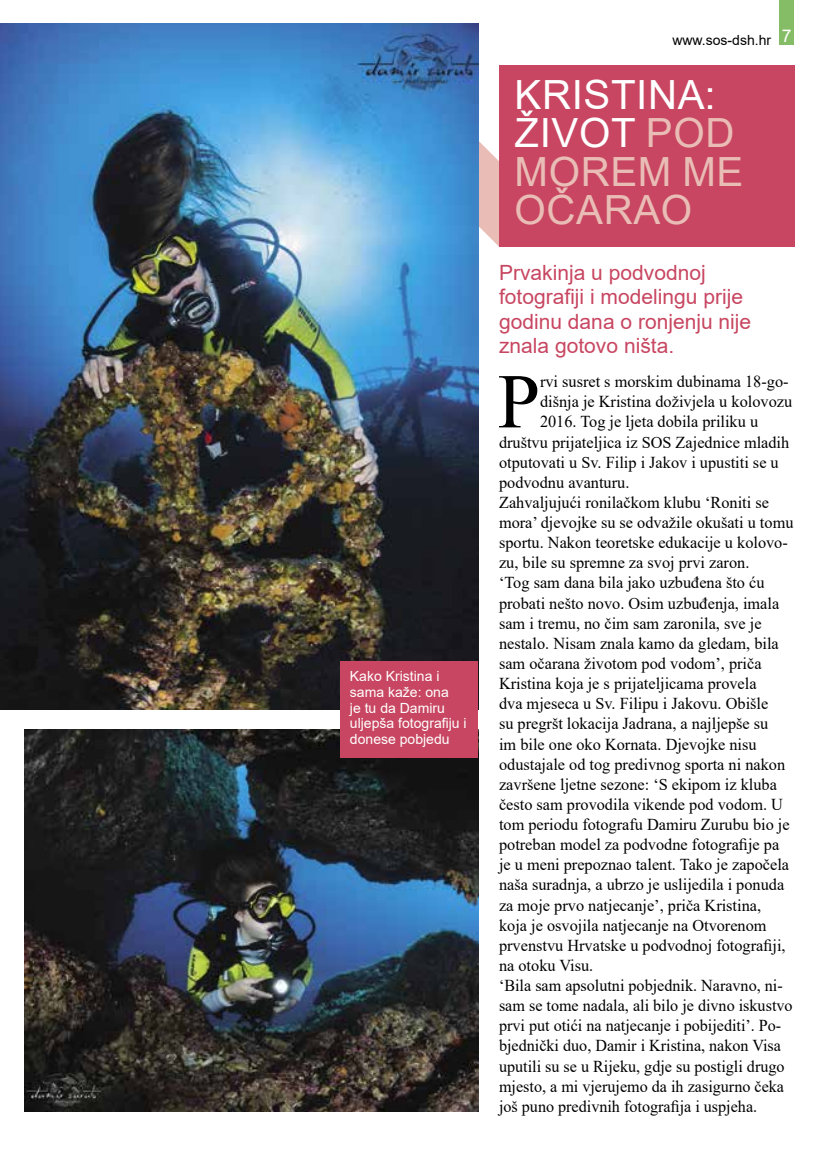
<style>
.page{position:relative;width:819px;height:1166px;background:#fff}
.page>*{position:absolute;margin:0;border:0;box-sizing:border-box;transform-origin:0 0}
.t1{font:77.35px "Times New Roman";color:#000}
.t2{font:40.25px/38.5px "Arial";letter-spacing:.015em;color:#e9bdb6}
.t3{font:21px/24.5px "Arial";color:#c84661}
.t4{font:16.62px "Times New Roman";color:#000}
.t5{font:14px/15.8px "Arial";color:#fff}
.t6{font:14px "Arial";color:#000}
.s1{color:#fff}
</style>
<div class="page">
<svg style="left:478px;top:103px;width:21px;height:143px"></svg>
<div style="left:779px;top:0;width:15px;height:45px;background:#85bd66"></div>
<div style="left:499px;top:65px;width:295px;height:182px;background:#c84661"></div>
<img style="left:0;top:24px;width:478px;height:685px">
<img style="left:25px;top:729px;width:453px;height:383px">
<div style="left:341px;top:661px;width:137px;height:97px;background:#c84661"></div>
<p class="t5" style="left:350px;top:668px;width:118px">Kako Kristina i sama kaže: ona<br>je tu da Damiru uljepša fotografiju i donese pobjedu</p>
<p class="t6" style="left:672px;top:30px;width:121px">www.sos-dsh.hr <sup>7</sup></p>
<h2 class="t2" style="left:514px;top:75px;width:230px"><span class="s1">KRISTINA:<br>ŽIVOT</span> POD<br>MOREM ME<br>OČARAO</h2>
<p class="t3" style="left:499px;top:260px;width:254px">Prvakinja u podvodnoj fotografiji i modelingu prije godinu dana o ronjenju nije znala gotovo ništa.</p>
<h1 class="t1" style="left:497px;top:347px;width:44px">P</h1>
<p class="t4" style="left:540px;top:370px;width:250px">rvi susret s morskim dubinama 18-go-</p>
<p class="t4" style="left:540px;top:390px;width:254px">dišnja je Kristina doživjela u kolovozu</p>
<p class="t4" style="left:540px;top:410px;width:220px">2016. Tog je ljeta dobila priliku u</p>
<p class="t4" style="left:499px;top:430px;width:292px">društvu prijateljica iz SOS Zajednice mladih</p>
<p class="t4" style="left:499px;top:450px;width:281px">otputovati u Sv. Filip i Jakov i upustiti se u</p>
<p class="t4" style="left:499px;top:470px;width:132px">podvodnu avanturu.</p>
<p class="t4" style="left:499px;top:491px;width:271px">Zahvaljujući ronilačkom klubu ‘Roniti se</p>
<p class="t4" style="left:499px;top:511px;width:296px">mora’ djevojke su se odvažile okušati u tomu</p>
<p class="t4" style="left:499px;top:531px;width:290px">sportu. Nakon teoretske edukacije u kolovo-</p>
<p class="t4" style="left:499px;top:551px;width:252px">zu, bile su spremne za svoj prvi zaron.</p>
<p class="t4" style="left:499px;top:571px;width:267px">‘Tog sam dana bila jako uzbuđena što ću</p>
<p class="t4" style="left:499px;top:591px;width:282px">probati nešto novo. Osim uzbuđenja, imala</p>
<p class="t4" style="left:499px;top:611px;width:264px">sam i tremu, no čim sam zaronila, sve je</p>
<p class="t4" style="left:499px;top:631px;width:281px">nestalo. Nisam znala kamo da gledam, bila</p>
<p class="t4" style="left:499px;top:652px;width:264px">sam očarana životom pod vodom’, priča</p>
<p class="t4" style="left:499px;top:672px;width:259px">Kristina koja je s prijateljicama provela</p>
<p class="t4" style="left:499px;top:692px;width:271px">dva mjeseca u Sv. Filipu i Jakovu. Obišle</p>
<p class="t4" style="left:499px;top:712px;width:271px">su pregršt lokacija Jadrana, a najljepše su</p>
<p class="t4" style="left:499px;top:732px;width:259px">im bile one oko Kornata. Djevojke nisu</p>
<p class="t4" style="left:499px;top:752px;width:287px">odustajale od tog predivnog sporta ni nakon</p>
<p class="t4" style="left:499px;top:772px;width:279px">završene ljetne sezone: ‘S ekipom iz kluba</p>
<p class="t4" style="left:499px;top:792px;width:285px">često sam provodila vikende pod vodom. U</p>
<p class="t4" style="left:499px;top:813px;width:292px">tom periodu fotografu Damiru Zurubu bio je</p>
<p class="t4" style="left:499px;top:833px;width:282px">potreban model za podvodne fotografije pa</p>
<p class="t4" style="left:499px;top:853px;width:291px">je u meni prepoznao talent. Tako je započela</p>
<p class="t4" style="left:499px;top:873px;width:287px">naša suradnja, a ubrzo je uslijedila i ponuda</p>
<p class="t4" style="left:499px;top:893px;width:263px">za moje prvo natjecanje’, priča Kristina,</p>
<p class="t4" style="left:499px;top:913px;width:269px">koja je osvojila natjecanje na Otvorenom</p>
<p class="t4" style="left:499px;top:933px;width:288px">prvenstvu Hrvatske u podvodnoj fotografiji,</p>
<p class="t4" style="left:499px;top:954px;width:96px">na otoku Visu.</p>
<p class="t4" style="left:499px;top:974px;width:285px">‘Bila sam apsolutni pobjednik. Naravno, ni-</p>
<p class="t4" style="left:499px;top:994px;width:295px">sam se tome nadala, ali bilo je divno iskustvo</p>
<p class="t4" style="left:499px;top:1014px;width:284px">prvi put otići na natjecanje i pobijediti’. Po-</p>
<p class="t4" style="left:499px;top:1034px;width:283px">bjednički duo, Damir i Kristina, nakon Visa</p>
<p class="t4" style="left:499px;top:1054px;width:287px">uputili su se u Rijeku, gdje su postigli drugo</p>
<p class="t4" style="left:499px;top:1074px;width:286px">mjesto, a mi vjerujemo da ih zasigurno čeka</p>
<p class="t4" style="left:499px;top:1094px;width:260px">još puno predivnih fotografija i uspjeha.</p>
</div>
